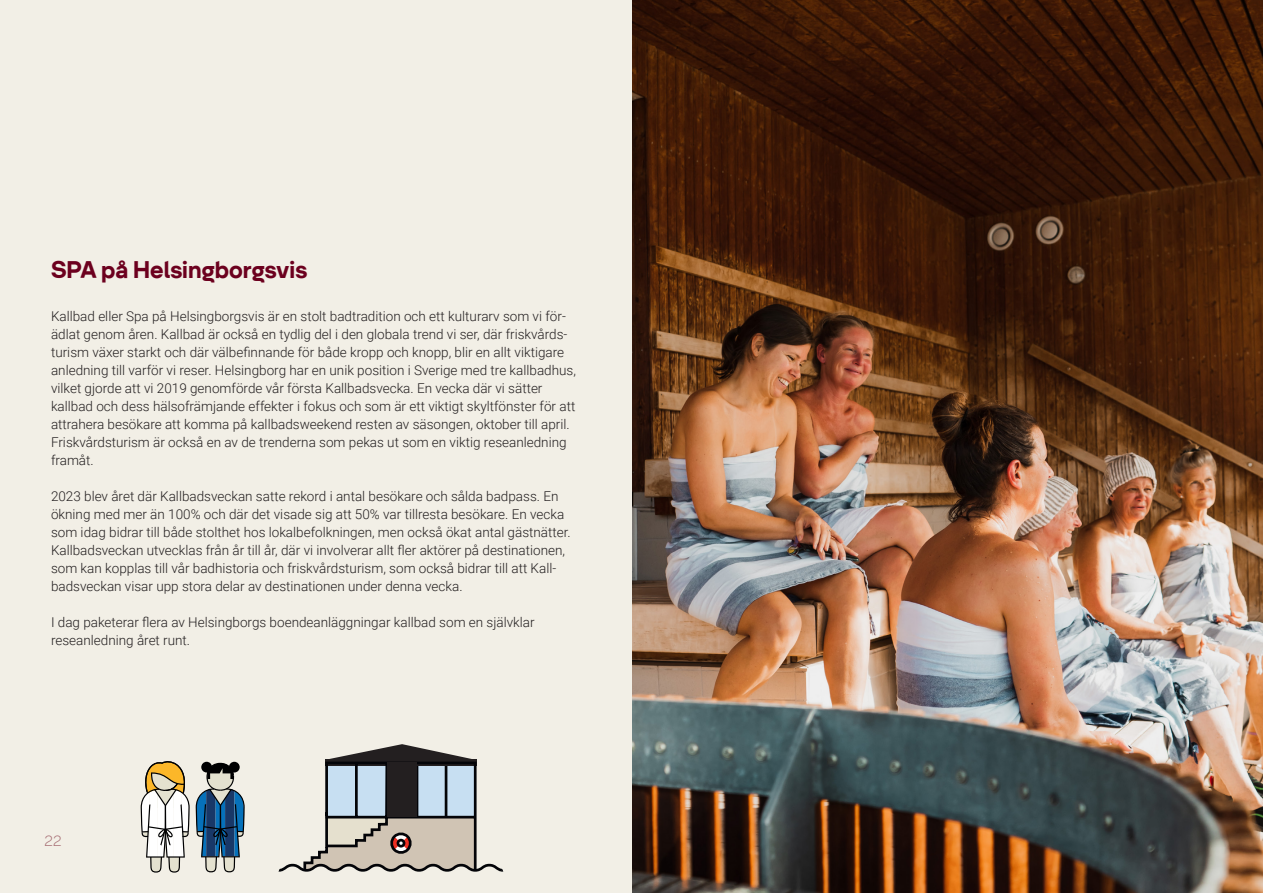
<style>
.page{position:relative;width:1263px;height:893px;background:#fff}
.page>*{position:absolute;margin:0;border:0;box-sizing:border-box;transform-origin:0 0}
.Rubrik{font:700 24px "Helsingborg Sans";color:#6c001e}
.t1{font:300 15px "Helsingborg Sans";color:#6c001e}
.Styckeformat_2{font:300 13.5px/18px "Roboto";color:#231f20}
</style>
<div class="page">
<div style="left:0;top:0;width:631px;height:893px;background:#f2efe6"></div>
<svg style="left:278px;top:744px;width:226px;height:128px"></svg>
<svg style="left:196px;top:762px;width:49px;height:110px"></svg>
<svg style="left:140px;top:761px;width:50px;height:112px"></svg>
<img style="left:633px;top:0;width:630px;height:893px">
<p class="Rubrik" style="left:51px;top:255px;width:258px">SPA på Helsingborgsvis</p>
<p class="Styckeformat_2" style="left:51px;top:306px;width:526px">Kallbad eller Spa på Helsingborgsvis är en stolt badtradition och ett kulturarv som vi för&shy;ädlat genom åren. Kallbad är också en tydlig del i den globala trend vi ser, där friskvårds&shy;turism växer starkt och där välbefinnande för både kropp och knopp, blir en allt viktigare anledning till varför vi reser. Helsingborg har en unik position i Sverige med tre kallbadhus, vilket gjorde att vi 2019 genomförde vår första Kallbadsvecka. En vecka där vi sätter kallbad och dess hälsofrämjande effekter i fokus och som är ett viktigt skyltfönster för att attrahera besökare att komma på kallbadsweekend resten av säsongen, oktober till april.<br>Friskvårdsturism är också en av de trenderna som pekas ut som en viktig reseanledning framåt.</p>
<p class="Styckeformat_2" style="left:51px;top:486px;width:521px">2023 blev året där Kallbadsveckan satte rekord i antal besökare och sålda badpass. En ökning med mer än 100% och där det visade sig att 50% var tillresta besökare. En vecka som idag bidrar till både stolthet hos lokalbefolkningen, men också ökat antal gästnätter.<br>Kallbadsveckan utvecklas från år till år, där vi involverar allt fler aktörer på destinationen, som kan kopplas till vår badhistoria och friskvårdsturism, som också bidrar till att Kall&shy;badsveckan visar upp stora delar av destinationen under denna vecka.</p>
<p class="Styckeformat_2" style="left:51px;top:612px;width:485px">I dag paketerar flera av Helsingborgs boendeanläggningar kallbad som en självklar</p>
<p class="Styckeformat_2" style="left:51px;top:630px;width:141px">reseanledning året runt.</p>
<p class="t1" style="left:45px;top:832px;width:18px">22</p>
</div>
